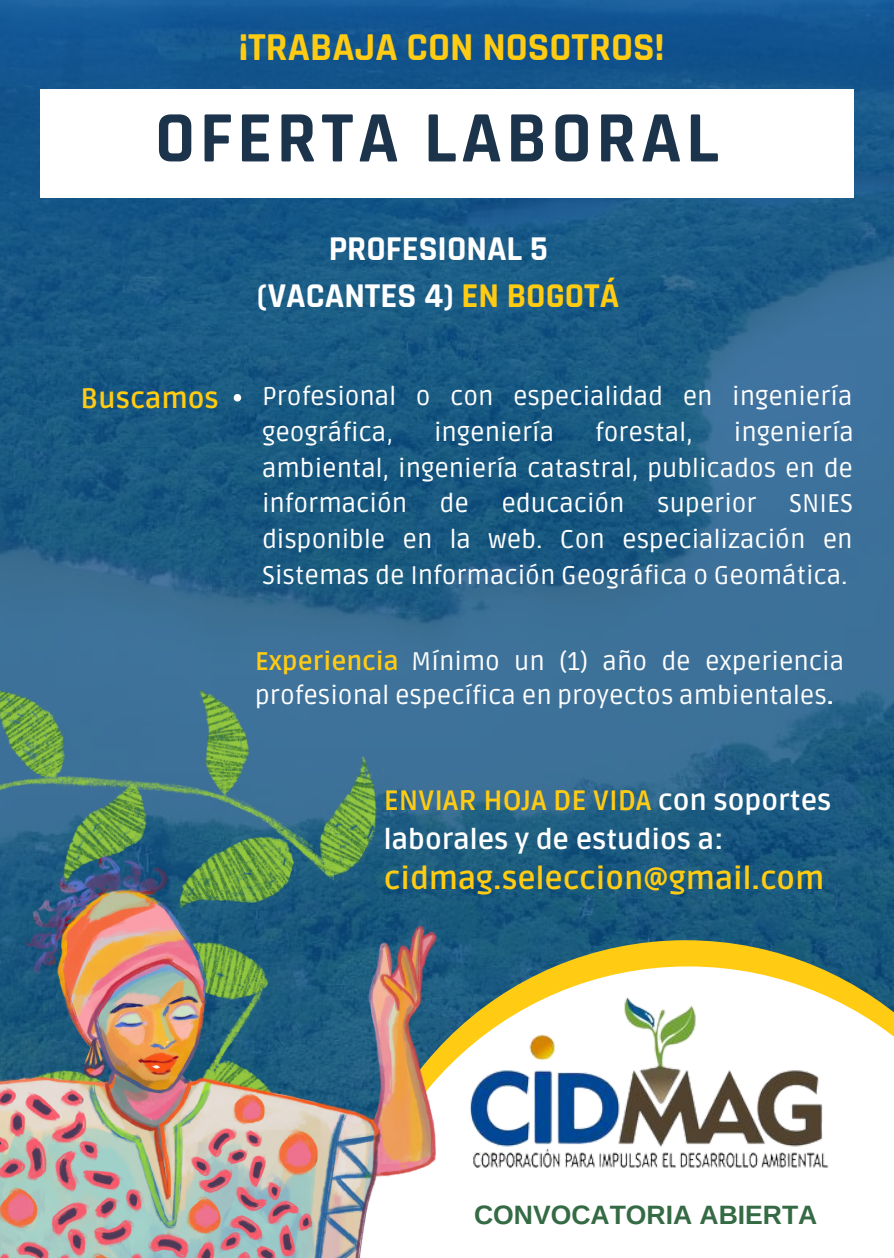
<style>
.page{position:relative;width:894px;height:1258px;background:#fff}
.page>*{position:absolute;margin:0;border:0;box-sizing:border-box;transform-origin:0 0}
.t1{font:700 73.2px "Rajdhani";letter-spacing:.06em;color:#1b344b}
.t2{font:700 39.9px "Rajdhani";color:#ffcb13}
.t3{font:700 35.1px/47.4px "Rajdhani";color:#fff;text-align:center}
.t4{font:700 30.9px "Ruda";color:#ffcb13}
.t5{font:700 27.9px/38.4px "Ruda";color:#fff}
.t6{font:700 27.9px "Ruda";color:#ffcb13}
.t7{font:700 26.4px "Arimo";color:#346a44}
.t8{font:25.5px/35.7px "Ruda";color:#fff;text-align:justify}
.t9{font:25.5px/33.9px "Ruda";color:#fefefe}
.s1{color:#ffcb13}
.s2{font-weight:700;color:#ffcb13}
.s3{font-weight:700}
</style>
<div class="page">
<img style="left:0;top:0;width:893px;height:940px">
<svg style="left:437px;top:966px;width:456px;height:113px"></svg>
<div style="left:40px;top:89px;width:813px;height:108px;background:#fff"></div>
<img style="left:447px;top:899px;width:398px;height:269px">
<img style="left:0;top:503px;width:384px;height:352px">
<svg style="left:233px;top:394px;width:8px;height:7px"></svg>
<img style="left:0;top:855px;width:437px;height:403px">
<h2 class="t2" style="left:239px;top:22px;width:427px">¡TRABAJA CON NOSOTROS!</h2>
<h1 class="t1" style="left:155px;top:93px;width:565px">OFERTA LABORAL</h1>
<h3 class="t3" style="left:257px;top:226px;width:364px">PROFESIONAL 5 (VACANTES 4) <span class="s1">EN BOGOTÁ</span></h3>
<p class="t6" style="left:80px;top:382px;width:140px">Buscamos</p>
<p class="t8" style="left:262px;top:379px;width:591px">Profesional o con especialidad en ingeniería geográfica,</p>
<p class="t8" style="left:262px;top:415px;width:593px;text-indent:471px">ingeniería ambiental, ingeniería catastral, publicados en de información</p>
<p class="t8" style="left:434px;top:415px;width:122px">ingeniería</p>
<p class="t8" style="left:595px;top:415px;width:99px">forestal,</p>
<p class="t8" style="left:439px;top:486px;width:31px">de</p>
<p class="t8" style="left:501px;top:486px;width:125px">educación</p>
<p class="t8" style="left:657px;top:486px;width:101px">superior</p>
<p class="t8" style="left:262px;top:486px;width:592px;text-indent:527px">SNIES disponible en la web. Con especialización en Sistemas de Información Geográfica o Geomática.</p>
<p class="t9" style="left:255px;top:645px;width:590px"><span class="s2">Experiencia</span> Mínimo un (1) año de experiencia profesional específica en proyectos ambientales<span class="s3">.</span></p>
<p class="t5" style="left:384px;top:782px;width:449px"><span class="s1">ENVIAR HOJA DE VIDA</span> con soportes laborales y de estudios a:</p>
<p class="t4" style="left:384px;top:861px;width:442px">cidmag.seleccion@gmail.com</p>
<p class="t7" style="left:474px;top:1200px;width:345px">CONVOCATORIA ABIERTA</p>
</div>
